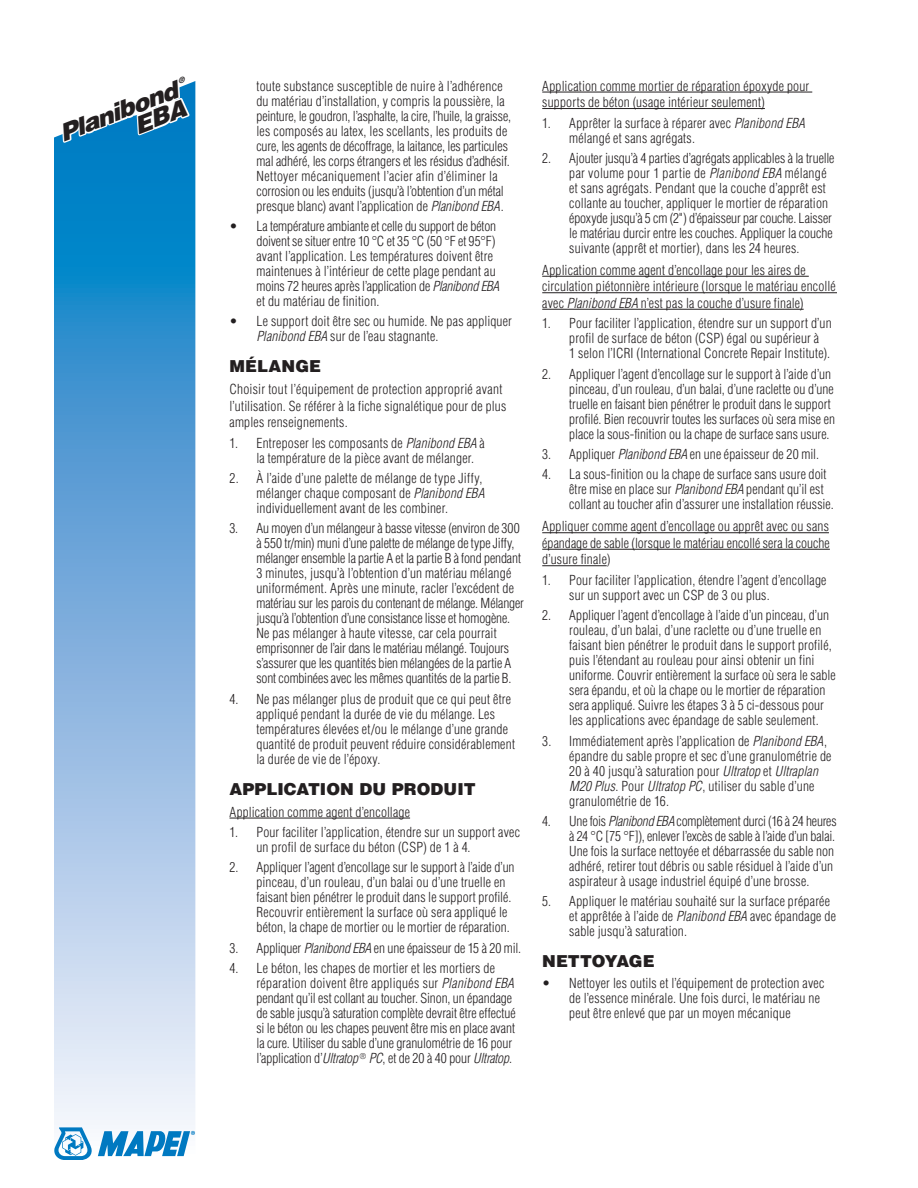
<style>
.page{position:relative;width:918px;height:1188px;background:#fff}
.page>*{position:absolute;margin:0;border:0;box-sizing:border-box;transform-origin:0 0}
.t1{font:italic 900 23.7px "Helvetica LT Std";color:#231f20;scale:1.05 1}
.t2{font:900 16.5px "Helvetica LT Std";letter-spacing:.005em;color:#231f20}
.t3{font:300 condensed 13.5px/15px "Helvetica LT Std";letter-spacing:.01em;color:#231f20}
.s1{font-style:italic}
</style>
<div class="page">
<svg style="left:54px;top:81px;width:141px;height:1076px;background:#7eb4de"></svg>
<svg style="left:54px;top:1127px;width:38px;height:33px"></svg>
<svg style="left:98px;top:1131px;width:97px;height:25px"></svg>
<hr style="left:230px;top:818px;width:180px;height:1px;background:#231f20">
<hr style="left:542px;top:92px;width:270px;height:1px;background:#231f20">
<hr style="left:542px;top:108px;width:223px;height:1px;background:#231f20">
<hr style="left:542px;top:276px;width:267px;height:1px;background:#231f20">
<hr style="left:542px;top:292px;width:295px;height:1px;background:#231f20">
<hr style="left:542px;top:309px;width:262px;height:1px;background:#231f20">
<hr style="left:542px;top:532px;width:287px;height:1px;background:#231f20">
<hr style="left:542px;top:549px;width:288px;height:1px;background:#231f20">
<hr style="left:542px;top:565px;width:65px;height:1px;background:#231f20">
<svg style="left:59px;top:81px;width:133px;height:90px"></svg>
<h1 class="t1" style="left:54px;top:119px;width:120px;rotate:-21deg">Planibond</h1>
<p class="t3" style="left:256px;top:78px;width:256px">toute substance susceptible de nuire à l’adhérence du matériau d’installation, y compris la poussière, la peinture, le goudron, l’asphalte, la cire, l’huile, la graisse, les composés au latex, les scellants, les produits de cure, les agents de décoffrage, la laitance, les particules mal adhéré, les corps étrangers et les résidus d’adhésif.<br>Nettoyer mécaniquement l’acier afin d’éliminer la corrosion ou les enduits (jusqu’à l’obtention d’un métal presque blanc) avant l’application de <span class="s1">Planibond EBA</span>.</p>
<p class="t3" style="left:256px;top:219px;width:244px;text-indent:-27px">• La température ambiante et celle du support de béton doivent se situer entre 10 °C et 35 °C (50 °F et 95°F) avant l’application. Les températures doivent être maintenues à l’intérieur de cette plage pendant au moins 72 heures après l’application de <span class="s1">Planibond EBA </span>et du matériau de finition.</p>
<p class="t3" style="left:257px;top:314px;width:257px;text-indent:-27px">• Le support doit être sec ou humide. Ne pas appliquer<br><span class="s1">Planibond EBA</span> sur de l’eau stagnante.</p>
<p class="t2" style="left:230px;top:356px;width:93px">MÉLANGE</p>
<p class="t3" style="left:230px;top:381px;width:278px;line-height:16.5px">Choisir tout l’équipement de protection approprié avant l’utilisation. Se référer à la fiche signalétique pour de plus amples renseignements.</p>
<p class="t3" style="left:256px;top:435px;width:230px;text-indent:-27px">1. Entreposer les composants de <span class="s1">Planibond EBA</span> à la température de la pièce avant de mélanger.</p>
<p class="t3" style="left:256px;top:471px;width:229px;text-indent:-27px">2. À l’aide d’une palette de mélange de type Jiffy, mélanger chaque composant de <span class="s1">Planibond EBA </span>individuellement avant de les combiner.</p>
<p class="t3" style="left:256px;top:521px;width:269px;text-indent:-27px">3. Au moyen d’un mélangeur à basse vitesse (environ de 300 à 550 tr/min) muni d’une palette de mélange de type Jiffy, mélanger ensemble la partie A et la partie B à fond pendant 3 minutes, jusqu’à l’obtention d’un matériau mélangé uniformément. Après une minute, racler l’excédent de matériau sur les parois du contenant de mélange. Mélanger jusqu’à l’obtention d’une consistance lisse et homogène.<br>Ne pas mélanger à haute vitesse, car cela pourrait emprisonner de l’air dans le matériau mélangé. Toujours s’assurer que les quantités bien mélangées de la partie A sont combinées avec les mêmes quantités de la partie B.</p>
<p class="t3" style="left:256px;top:691px;width:260px;text-indent:-27px">4. Ne pas mélanger plus de produit que ce qui peut être appliqué pendant la durée de vie du mélange. Les températures élevées et/ou le mélange d’une grande quantité de produit peuvent réduire considérablement la durée de vie de l’époxy.</p>
<p class="t2" style="left:230px;top:778px;width:248px">APPLICATION DU PRODUIT</p>
<p class="t3" style="left:230px;top:804px;width:182px">Application comme agent d’encollage</p>
<p class="t3" style="left:256px;top:825px;width:265px;text-indent:-27px">1. Pour faciliter l’application, étendre sur un support avec un profil de surface du béton (CSP) de 1 à 4.</p>
<p class="t3" style="left:256px;top:860px;width:260px;text-indent:-27px">2. Appliquer l’agent d’encollage sur le support à l’aide d’un pinceau, d’un rouleau, d’un balai ou d’une truelle en faisant bien pénétrer le produit dans le support profilé.<br>Recouvrir entièrement la surface où sera appliqué le béton, la chape de mortier ou le mortier de réparation.</p>
<p class="t3" style="left:230px;top:940px;width:293px">3. Appliquer <span class="s1">Planibond EBA</span> en une épaisseur de 15 à 20 mil.</p>
<p class="t3" style="left:256px;top:961px;width:261px;text-indent:-27px">4. Le béton, les chapes de mortier et les mortiers de réparation doivent être appliqués sur <span class="s1">Planibond EBA </span>pendant qu’il est collant au toucher. Sinon, un épandage de sable jusqu’à saturation complète devrait être effectué si le béton ou les chapes peuvent être mis en place avant la cure. Utiliser du sable d’une granulométrie de 16 pour l’application d’<span class="s1">Ultratop</span> <sup>®</sup> <span class="s1">PC</span>, et de 20 à 40 pour <span class="s1">Ultratop</span>.</p>
<p class="t3" style="left:542px;top:77px;width:269px;line-height:16.5px">Application comme mortier de réparation époxyde pour supports de béton (usage intérieur seulement)</p>
<p class="t3" style="left:569px;top:115px;width:237px;text-indent:-27px">1. Apprêter la surface à réparer avec <span class="s1">Planibond EBA </span>mélangé et sans agrégats.</p>
<p class="t3" style="left:569px;top:151px;width:267px;text-indent:-27px">2. Ajouter jusqu’à 4 parties d’agrégats applicables à la truelle par volume pour 1 partie de <span class="s1">Planibond EBA</span> mélangé et sans agrégats. Pendant que la couche d’apprêt est collante au toucher, appliquer le mortier de réparation époxyde jusqu’à 5 cm (2") d’épaisseur par couche. Laisser le matériau durcir entre les couches. Appliquer la couche suivante (apprêt et mortier), dans les 24 heures.</p>
<p class="t3" style="left:542px;top:262px;width:295px;line-height:16.5px">Application comme agent d’encollage pour les aires de circulation piétonnière intérieure (lorsque le matériau encollé avec <span class="s1">Planibond EBA</span> n’est pas la couche d’usure finale)</p>
<p class="t3" style="left:569px;top:316px;width:264px;text-indent:-27px">1. Pour faciliter l’application, étendre sur un support d’un profil de surface de béton (CSP) égal ou supérieur à<br>1 selon l’ICRI (International Concrete Repair Institute).</p>
<p class="t3" style="left:569px;top:366px;width:267px;text-indent:-27px">2. Appliquer l’agent d’encollage sur le support à l’aide d’un pinceau, d’un rouleau, d’un balai, d’une raclette ou d’une truelle en faisant bien pénétrer le produit dans le support profilé. Bien recouvrir toutes les surfaces où sera mise en place la sous-finition ou la chape de surface sans usure.</p>
<p class="t3" style="left:542px;top:447px;width:278px">3. Appliquer <span class="s1">Planibond EBA</span> en une épaisseur de 20 mil.</p>
<p class="t3" style="left:569px;top:467px;width:266px;text-indent:-27px">4. La sous-finition ou la chape de surface sans usure doit être mise en place sur <span class="s1">Planibond EBA</span> pendant qu’il est collant au toucher afin d’assurer une installation réussie.</p>
<p class="t3" style="left:542px;top:518px;width:289px;line-height:16.5px;text-align:justify">Appliquer comme agent d’encollage ou apprêt avec ou sans épandage de sable (lorsque le matériau encollé sera la couche d’usure finale)</p>
<p class="t3" style="left:569px;top:572px;width:259px;text-indent:-27px">1. Pour faciliter l’application, étendre l’agent d’encollage sur un support avec un CSP de 3 ou plus.</p>
<p class="t3" style="left:569px;top:608px;width:268px;text-indent:-27px">2. Appliquer l’agent d’encollage à l’aide d’un pinceau, d’un rouleau, d’un balai, d’une raclette ou d’une truelle en faisant bien pénétrer le produit dans le support profilé, puis l’étendant au rouleau pour ainsi obtenir un fini uniforme. Couvrir entièrement la surface où sera le sable sera épandu, et où la chape ou le mortier de réparation sera appliqué. Suivre les étapes 3 à 5 ci-dessous pour les applications avec épandage de sable seulement.</p>
<p class="t3" style="left:569px;top:733px;width:264px;text-indent:-27px">3. Immédiatement après l’application de <span class="s1">Planibond EBA</span>, épandre du sable propre et sec d’une granulométrie de 20 à 40 jusqu’à saturation pour <span class="s1">Ultratop</span> et <span class="s1">Ultraplan M20 Plus</span>. Pour <span class="s1">Ultratop PC</span>, utiliser du sable d’une granulométrie de 16.</p>
<p class="t3" style="left:569px;top:813px;width:269px;text-indent:-27px">4. Une fois <span class="s1">Planibond EBA</span> complètement durci (16 à 24 heures à 24 °C [75 °F]), enlever l’excès de sable à l’aide d’un balai.<br>Une fois la surface nettoyée et débarrassée du sable non adhéré, retirer tout débris ou sable résiduel à l’aide d’un aspirateur à usage industriel équipé d’une brosse.</p>
<p class="t3" style="left:569px;top:894px;width:268px;text-indent:-27px">5. Appliquer le matériau souhaité sur la surface préparée et apprêtée à l’aide de <span class="s1">Planibond EBA</span> avec épandage de sable jusqu’à saturation.</p>
<p class="t2" style="left:542px;top:951px;width:114px">NETTOYAGE</p>
<p class="t3" style="left:569px;top:975px;width:257px;text-indent:-27px">• Nettoyer les outils et l’équipement de protection avec de l’essence minérale. Une fois durci, le matériau ne peut être enlevé que par un moyen mécanique</p>
</div>
